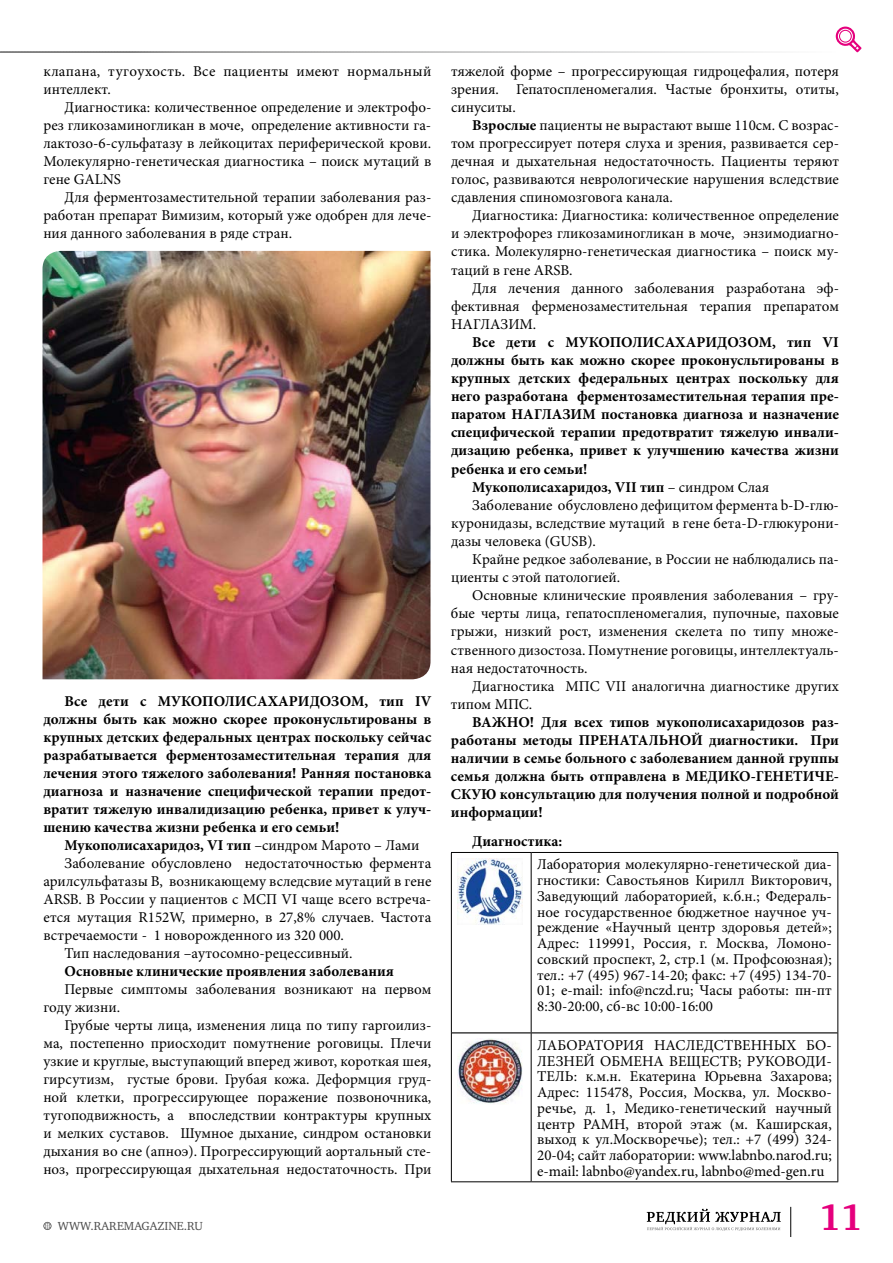
<style>
.page{position:relative;width:893px;height:1263px;background:#fff}
.page>*{position:absolute;margin:0;border:0;box-sizing:border-box;transform-origin:0 0}
.t1{font:700 37.5px "Charter ITC";color:#e5007d}
.t2{font:15px/15.8px "Minion Pro";color:#000;text-align:justify}
.t3{font:700 15px/18px "Minion Pro";color:#000;text-align:justify}
.t4{font:15px/18px "Minion Pro";letter-spacing:.02em;color:#000}
.t5{font:12px "Charter ITC";color:#000}
.s1{font-weight:400}
.s2{font-weight:700}
</style>
<div class="page">
<svg style="left:43px;top:1222px;width:9px;height:8px"></svg>
<hr style="left:790px;top:1207px;width:1px;height:30px;background:#000">
<svg style="left:647px;top:1209px;width:134px;height:22px"></svg>
<hr style="left:452px;top:1032px;width:79px;height:1px;background:#000">
<hr style="left:531px;top:1032px;width:306px;height:1px;background:#000">
<hr style="left:451px;top:852px;width:80px;height:1px;background:#000">
<hr style="left:451px;top:853px;width:1px;height:180px;background:#000">
<hr style="left:531px;top:852px;width:307px;height:1px;background:#000">
<hr style="left:531px;top:853px;width:1px;height:180px;background:#000">
<hr style="left:837px;top:853px;width:1px;height:180px;background:#000">
<hr style="left:451px;top:1033px;width:1px;height:148px;background:#000">
<hr style="left:531px;top:1033px;width:1px;height:148px;background:#000">
<hr style="left:837px;top:1033px;width:1px;height:148px;background:#000">
<hr style="left:451px;top:1181px;width:80px;height:1px;background:#000">
<hr style="left:531px;top:1181px;width:307px;height:1px;background:#000">
<img style="left:457px;top:858px;width:66px;height:66px">
<img style="left:457px;top:1039px;width:66px;height:65px">
<svg style="left:0;top:27px;width:862px;height:26px"></svg>
<img style="left:43px;top:251px;width:387px;height:428px">
<p class="t4" style="left:43px;top:62px;width:389px">клапана, тугоухость. Все пациенты имеют нормальный интеллект.</p>
<p class="t2" style="left:43px;top:98px;width:389px;line-height:18px;text-indent:21px">Диагностика: количественное определение и электрофо&shy;рез гликозаминогликан в моче, определение активности га&shy;лактозо-6-сульфатазу в лейкоцитах периферической крови.<br>Молекулярно-генетическая диагностика – поиск мутаций в гене GALNS</p>
<p class="t2" style="left:43px;top:188px;width:389px;line-height:18px;text-indent:21px">Для ферментозаместительной терапии заболевания раз&shy;работан препарат Вимизим, который уже одобрен для лече&shy;ния данного заболевания в ряде стран.</p>
<p class="t3" style="left:43px;top:692px;width:389px;text-indent:21px">Все дети с МУКОПОЛИСАХАРИДОЗОМ, тип IV должны быть как можно скорее проконусльтированы в крупных детских федеральных центрах поскольку сейчас разрабатывается ферментозаместительная терапия для лечения этого тяжелого заболевания! Ранняя постановка диагноза и назначение специфической терапии предот&shy;вратит тяжелую инвалидизацию ребенка, привет к улуч&shy;шению качества жизни ребенка и его семьи!</p>
<p class="t3" style="left:65px;top:836px;width:356px">Мукополисахаридоз, VI тип <span class="s1">–синдром Марото – Лами</span></p>
<p class="t2" style="left:65px;top:855px;width:368px">Заболевание обусловлено недостаточностью фермента</p>
<p class="t2" style="left:43px;top:873px;width:389px">арилсульфатазы B, возникающему вследсвие мутаций в гене</p>
<p class="t2" style="left:43px;top:891px;width:389px">ARSB. В России у пациентов с МСП VI чаще всего встреча-</p>
<p class="t2" style="left:43px;top:909px;width:389px">ется мутация R152W, примерно, в 27,8% случаев. Частота</p>
<p class="t2" style="left:43px;top:927px;width:302px">встречаемости - 1 новорожденного из 320 000.</p>
<p class="t2" style="left:65px;top:945px;width:290px">Тип наследования –аутосомно-рецессивный.</p>
<p class="t3" style="left:65px;top:962px;width:331px">Основные клинические проявления заболевания</p>
<p class="t2" style="left:43px;top:980px;width:389px;line-height:18px;text-indent:21px">Первые симптомы заболевания возникают на первом году жизни.</p>
<p class="t2" style="left:43px;top:1016px;width:389px;line-height:18px;text-indent:21px">Грубые черты лица, изменения лица по типу гаргоилиз&shy;ма, постепенно приосходит помутнение роговицы. Плечи узкие и круглые, выступающий вперед живот, короткая шея, гирсутизм, густые брови. Грубая кожа. Деформция груд&shy;ной клетки, прогрессирующее поражение позвоночника, тугоподвижность, а впоследствии контрактуры крупных и мелких суставов. Шумное дыхание, синдром остановки дыхания во сне (апноэ). Прогрессирующий аортальный сте&shy;ноз, прогрессирующая дыхательная недостаточность. При</p>
<p class="t5" style="left:58px;top:1218px;width:146px">WWW.RAREMAGAZINE.RU</p>
<p class="t2" style="left:451px;top:62px;width:389px;line-height:18.1px">тяжелой форме – прогрессирующая гидроцефалия, потеря зрения. Гепатоспленомегалия. Частые бронхиты, отиты, синуситы.</p>
<p class="t2" style="left:451px;top:116px;width:389px;line-height:18.1px;text-indent:21px"><span class="s2">Взрослые</span> пациенты не вырастают выше 110см. С возрас&shy;том прогрессирует потеря слуха и зрения, развивается сер&shy;дечная и дыхательная недостаточность. Пациенты теряют голос, развиваются неврологические нарушения вследствие сдавления спиномозговога канала.</p>
<p class="t2" style="left:451px;top:206px;width:389px;line-height:18.1px;text-indent:21px">Диагностика: Диагностика: количественное определение и электрофорез гликозаминогликан в моче, энзимодиагно&shy;стика. Молекулярно-генетическая диагностика – поиск му&shy;таций в гене ARSB.</p>
<p class="t2" style="left:451px;top:279px;width:389px;line-height:18.1px;text-indent:21px">Для лечения данного заболевания разработана эф&shy;фективная ферменозаместительная терапия препаратом НАГЛАЗИМ.</p>
<p class="t3" style="left:472px;top:333px;width:368px">Все дети с МУКОПОЛИСАХАРИДОЗОМ, тип VI</p>
<p class="t3" style="left:451px;top:351px;width:389px">должны быть как можно скорее проконусльтированы в</p>
<p class="t3" style="left:451px;top:369px;width:389px">крупных детских федеральных центрах поскольку для</p>
<p class="t3" style="left:451px;top:387px;width:389px">него разработана ферментозаместительная терапия пре-</p>
<p class="t3" style="left:451px;top:405px;width:389px">паратом НАГЛАЗИМ постановка диагноза и назначение</p>
<p class="t3" style="left:451px;top:423px;width:389px">специфической терапии предотвратит тяжелую инвали-</p>
<p class="t3" style="left:451px;top:441px;width:389px">дизацию ребенка, привет к улучшению качества жизни</p>
<p class="t3" style="left:451px;top:460px;width:138px">ребенка и его семьи!</p>
<p class="t3" style="left:472px;top:478px;width:299px">Мукополисахаридоз, VII тип <span class="s1">– синдром Слая</span></p>
<p class="t2" style="left:472px;top:497px;width:368px">Заболевание обусловлено дефицитом фермента b-D-глю-</p>
<p class="t2" style="left:451px;top:515px;width:389px">куронидазы, вследствие мутаций в гене бета-D-глюкурони-</p>
<p class="t2" style="left:451px;top:533px;width:147px">дазы человека (GUSB).</p>
<p class="t2" style="left:472px;top:551px;width:368px">Крайне редкое заболевание, в России не наблюдались па-</p>
<p class="t2" style="left:451px;top:569px;width:171px">циенты с этой патологией.</p>
<p class="t2" style="left:472px;top:588px;width:368px">Основные клинические проявления заболевания – гру-</p>
<p class="t2" style="left:451px;top:606px;width:389px">бые черты лица, гепатоспленомегалия, пупочные, паховые</p>
<p class="t2" style="left:451px;top:624px;width:389px">грыжи, низкий рост, изменения скелета по типу множе-</p>
<p class="t2" style="left:451px;top:642px;width:389px">ственного дизостоза. Помутнение роговицы, интеллектуаль-</p>
<p class="t2" style="left:451px;top:660px;width:138px">ная недостаточность.</p>
<p class="t2" style="left:472px;top:678px;width:368px">Диагностика МПС VII аналогична диагностике других</p>
<p class="t2" style="left:451px;top:696px;width:83px">типом МПС.</p>
<p class="t3" style="left:451px;top:713px;width:389px;text-indent:21px">ВАЖНО! Для всех типов мукополисахаридозов раз&shy;работаны методы ПРЕНАТАЛЬНОЙ диагностики. При наличии в семье больного с заболеванием данной группы семья должна быть отправлена в МЕДИКО-ГЕНЕТИЧЕ-СКУЮ консультацию для получения полной и подробной информации!</p>
<p class="t3" style="left:472px;top:832px;width:92px">Диагностика:</p>
<p class="t2" style="left:537px;top:857px;width:296px">Лаборатория молекулярно-генетической диа&shy;гностики: Савостьянов Кирилл Викторович, Заведующий лабораторией, к.б.н.; Федераль&shy;ное государственное бюджетное научное уч&shy;реждение «Научный центр здоровья детей»; Адрес: 119991, Россия, г. Москва, Ломоно&shy;совский проспект, 2, стр.1 (м. Профсоюзная); тел.: +7 (495) 967-14-20; факс: +7 (495) 134-70- 01; е-mail: info@nczd.ru; Часы работы: пн-пт 8:30-20:00, сб-вс 10:00-16:00</p>
<p class="t2" style="left:537px;top:1037px;width:296px">ЛАБОРАТОРИЯ НАСЛЕДСТВЕННЫХ БО-ЛЕЗНЕЙ ОБМЕНА ВЕЩЕСТВ; РУКОВОДИ-ТЕЛЬ: к.м.н. Екатерина Юрьевна Захарова; Адрес: 115478, Россия, Москва, ул. Москво&shy;речье, д. 1, Медико-генетический научный центр РАМН, второй этаж (м. Каширская, выход к ул.Москворечье); тел.: +7 (499) 324- 20-04; сайт лаборатории: www.labnbo.narod.ru; e-mail: labnbo@yandex.ru, labnbo@med-gen.ru</p>
<h1 class="t1" style="left:819px;top:1194px;width:45px">11</h1>
</div>
